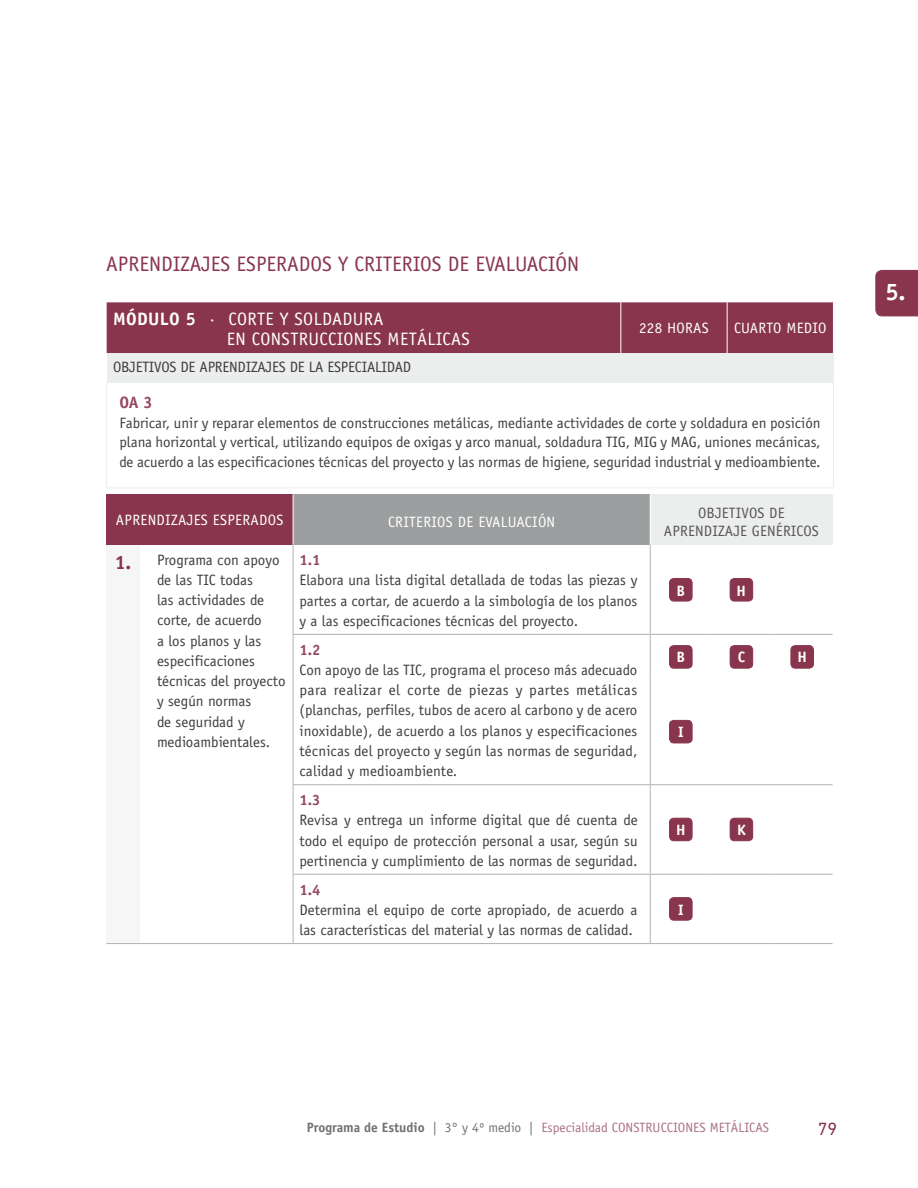
<style>
.page{position:relative;width:918px;height:1188px;background:#fff}
.page>*{position:absolute;margin:0;border:0;box-sizing:border-box;transform-origin:0 0}
.t1{font:700 24px "Officina Sans";color:#fff}
.t2{font:21px "Officina Sans";color:#88354d}
.t3{font:18px/19.5px "Officina Sans";letter-spacing:.02em;color:#fff}
.t4{font:18px "DIN Next LT Pro";color:#88354d}
.t5{font:700 16.5px "Officina Sans";color:#94495f}
.t6{font:15px/20.2px "Officina Sans";color:#3e3d40;text-align:justify}
.t7{font:15px "Officina Sans";letter-spacing:.02em;color:#fff}
.t8{font:15px "Officina Sans";letter-spacing:.01em;color:#58585a}
.t9{font:700 15px "Officina Sans";color:#94495f}
.t10{font:700 15px "Officina Sans";color:#fff}
.t11{font:13.5px "Officina Sans";color:#ab7282}
.s1{font-weight:700}
.s2{font-weight:700;font-size:19.5px;color:#88354d}
.s3{font-weight:700;color:#707172}
.s4{color:#707172}
</style>
<div class="page">
<div style="left:107px;top:302px;width:726px;height:51px;background:#88354d"></div>
<div style="left:107px;top:353px;width:726px;height:29px;background:#eceded"></div>
<hr style="left:833px;top:382px;width:1px;height:106px;background:#eceded">
<hr style="left:106px;top:382px;width:1px;height:106px;background:#eceded">
<hr style="left:106px;top:488px;width:515px;height:1px;background:#eceded">
<hr style="left:621px;top:488px;width:106px;height:1px;background:#eceded">
<hr style="left:727px;top:488px;width:107px;height:1px;background:#eceded">
<hr style="left:727px;top:302px;width:1px;height:51px;background:#fff">
<hr style="left:620px;top:302px;width:1px;height:51px;background:#fff">
<div style="left:106px;top:494px;width:187px;height:51px;background:#88354d"></div>
<div style="left:293px;top:494px;width:357px;height:51px;background:#9c9e9f"></div>
<div style="left:650px;top:494px;width:183px;height:51px;background:#eceded"></div>
<div style="left:106px;top:545px;width:34px;height:399px;background:#f6f6f6"></div>
<hr style="left:650px;top:494px;width:1px;height:51px;background:#fff">
<hr style="left:293px;top:494px;width:1px;height:51px;background:#fff">
<hr style="left:650px;top:635px;width:1px;height:44px;background:#b1b3b4">
<hr style="left:772px;top:634px;width:61px;height:1px;background:#b1b3b4">
<hr style="left:293px;top:634px;width:357px;height:1px;background:#b1b3b4">
<hr style="left:650px;top:634px;width:61px;height:1px;background:#b1b3b4">
<hr style="left:711px;top:634px;width:61px;height:1px;background:#b1b3b4">
<hr style="left:293px;top:784px;width:357px;height:1px;background:#b1b3b4">
<hr style="left:293px;top:874px;width:357px;height:1px;background:#b1b3b4">
<hr style="left:293px;top:943px;width:357px;height:1px;background:#b1b3b4">
<hr style="left:772px;top:784px;width:61px;height:1px;background:#b1b3b4">
<hr style="left:293px;top:545px;width:1px;height:89px;background:#b1b3b4">
<hr style="left:293px;top:635px;width:1px;height:44px;background:#b1b3b4">
<hr style="left:293px;top:679px;width:1px;height:105px;background:#b1b3b4">
<hr style="left:293px;top:785px;width:1px;height:89px;background:#b1b3b4">
<hr style="left:293px;top:875px;width:1px;height:68px;background:#b1b3b4">
<hr style="left:140px;top:943px;width:153px;height:1px;background:#b1b3b4">
<hr style="left:650px;top:784px;width:61px;height:1px;background:#b1b3b4">
<hr style="left:711px;top:784px;width:61px;height:1px;background:#b1b3b4">
<hr style="left:650px;top:785px;width:1px;height:89px;background:#b1b3b4">
<hr style="left:650px;top:875px;width:1px;height:68px;background:#b1b3b4">
<hr style="left:772px;top:874px;width:61px;height:1px;background:#b1b3b4">
<hr style="left:650px;top:943px;width:61px;height:1px;background:#b1b3b4">
<hr style="left:711px;top:943px;width:61px;height:1px;background:#b1b3b4">
<hr style="left:772px;top:943px;width:61px;height:1px;background:#b1b3b4">
<hr style="left:650px;top:874px;width:61px;height:1px;background:#b1b3b4">
<hr style="left:711px;top:874px;width:61px;height:1px;background:#b1b3b4">
<hr style="left:650px;top:545px;width:1px;height:89px;background:#b1b3b4">
<hr style="left:650px;top:679px;width:1px;height:105px;background:#b1b3b4">
<hr style="left:106px;top:943px;width:34px;height:1px;background:#b1b3b4">
<div style="left:670px;top:579px;width:22px;height:22px;background:#88354d;border-radius:4px"></div>
<div style="left:669px;top:578px;width:23px;height:23px;border:1px solid #88354d;border-radius:4px"></div>
<div style="left:730px;top:579px;width:23px;height:22px;background:#88354d;border-radius:4px"></div>
<div style="left:730px;top:578px;width:23px;height:23px;border:1px solid #88354d;border-radius:4px"></div>
<div style="left:670px;top:646px;width:22px;height:22px;background:#88354d;border-radius:4px"></div>
<div style="left:669px;top:645px;width:23px;height:23px;border:1px solid #88354d;border-radius:4px"></div>
<div style="left:730px;top:646px;width:23px;height:22px;background:#88354d;border-radius:4px"></div>
<div style="left:730px;top:645px;width:23px;height:23px;border:1px solid #88354d;border-radius:4px"></div>
<div style="left:791px;top:646px;width:22px;height:22px;background:#88354d;border-radius:4px"></div>
<div style="left:791px;top:645px;width:23px;height:23px;border:1px solid #88354d;border-radius:4px"></div>
<div style="left:670px;top:720px;width:22px;height:23px;background:#88354d;border-radius:4px"></div>
<div style="left:669px;top:720px;width:23px;height:23px;border:1px solid #88354d;border-radius:4px"></div>
<div style="left:670px;top:818px;width:22px;height:23px;background:#88354d;border-radius:4px"></div>
<div style="left:669px;top:818px;width:23px;height:23px;border:1px solid #88354d;border-radius:4px"></div>
<div style="left:730px;top:818px;width:23px;height:23px;background:#88354d;border-radius:4px"></div>
<div style="left:730px;top:818px;width:23px;height:23px;border:1px solid #88354d;border-radius:4px"></div>
<div style="left:670px;top:898px;width:22px;height:22px;background:#88354d;border-radius:4px"></div>
<div style="left:669px;top:897px;width:23px;height:23px;border:1px solid #88354d;border-radius:4px"></div>
<div style="left:875px;top:270px;width:43px;height:46px;background:#88354d"></div>
<h2 class="t2" style="left:106px;top:251px;width:475px">APRENDIZAJES ESPERADOS Y CRITERIOS DE EVALUACIÓN</h2>
<p class="t3" style="left:227px;top:309px;width:245px;text-indent:-114px"><span class="s1">MóDULO 5</span> · CORTE Y SOLDADURA<br>EN CONSTRUCCIONES METÁLICAS</p>
<p class="t7" style="left:639px;top:319px;width:70px">228 horas</p>
<p class="t7" style="left:734px;top:319px;width:33px">Cuarto</p>
<p class="t7" style="left:786px;top:319px;width:40px">medio</p>
<p class="t6" style="left:113px;top:357px;width:9px">objet</p>
<p class="t6" style="left:149px;top:357px;width:14px">ivos</p>
<p class="t6" style="left:181px;top:357px;width:28px">de Aprend</p>
<p class="t6" style="left:246px;top:357px;width:90px">izajes de la espec</p>
<p class="t6" style="left:362px;top:357px;width:49px">ialidad</p>
<p class="t5" style="left:119px;top:392px;width:35px">OA 3</p>
<p class="t6" style="left:119px;top:413px;width:703px;line-height:19.5px">Fabricar, unir y reparar elementos de construcciones metálicas, mediante actividades de corte y soldadura en posición plana horizontal y vertical, utilizando equipos de oxigas y arco manual, soldadura TIG, MIG y MAG, uniones mecánicas, de acuerdo a las especificaciones técnicas del proyecto y las normas de higiene, seguridad industrial y medioambiente.</p>
<p class="t7" style="left:116px;top:511px;width:9px">Aprend</p>
<p class="t7" style="left:165px;top:511px;width:30px">izajes</p>
<p class="t7" style="left:213px;top:511px;width:16px">Esper</p>
<p class="t7" style="left:251px;top:511px;width:18px">ados</p>
<p class="t7" style="left:388px;top:513px;width:159px">Criterios de Evaluación</p>
<p class="t8" style="left:698px;top:504px;width:17px">Objet</p>
<p class="t8" style="left:736px;top:504px;width:15px">ivos</p>
<p class="t8" style="left:769px;top:504px;width:8px">de</p>
<p class="t8" style="left:664px;top:522px;width:9px">Aprend</p>
<p class="t8" style="left:712px;top:522px;width:56px">izaje Genér</p>
<p class="t8" style="left:791px;top:522px;width:14px">icos</p>
<p class="t6" style="left:157px;top:549px;width:130px;text-align:left;text-indent:-42px"><span class="s2">1.</span> Programa con apoyo de las TIC todas<br>las actividades de corte, de acuerdo<br>a los planos y las especificaciones técnicas del proyecto y según normas<br>de seguridad y medioambientales.</p>
<p class="t9" style="left:299px;top:551px;width:23px">1.1</p>
<p class="t6" style="left:299px;top:570px;width:340px">Elabora una lista digital detallada de todas las piezas y partes a cortar, de acuerdo a la simbología de los planos y a las especificaciones técnicas del proyecto.</p>
<p class="t10" style="left:677px;top:581px;width:10px">B</p>
<p class="t10" style="left:737px;top:581px;width:11px">H</p>
<p class="t9" style="left:299px;top:640px;width:23px">1.2</p>
<p class="t6" style="left:299px;top:660px;width:340px">Con apoyo de las TIC, programa el proceso más adecuado para realizar el corte de piezas y partes metálicas (planchas, perfiles, tubos de acero al carbono y de acero inoxidable), de acuerdo a los planos y especificaciones técnicas del proyecto y según las normas de seguridad, calidad y medioambiente.</p>
<p class="t10" style="left:677px;top:648px;width:10px">B</p>
<p class="t10" style="left:738px;top:648px;width:9px">C</p>
<p class="t10" style="left:798px;top:648px;width:11px">H</p>
<p class="t10" style="left:678px;top:722px;width:7px">I</p>
<p class="t9" style="left:299px;top:791px;width:23px">1.3</p>
<p class="t6" style="left:299px;top:810px;width:340px">Revisa y entrega un informe digital que dé cuenta de todo el equipo de protección personal a usar, según su pertinencia y cumplimiento de las normas de seguridad.</p>
<p class="t10" style="left:676px;top:820px;width:11px">H</p>
<p class="t10" style="left:737px;top:820px;width:10px">K</p>
<p class="t9" style="left:299px;top:880px;width:23px">1.4</p>
<p class="t6" style="left:299px;top:900px;width:339px">Determina el equipo de corte apropiado, de acuerdo a las características del material y las normas de calidad.</p>
<p class="t10" style="left:678px;top:900px;width:7px">I</p>
<h1 class="t1" style="left:885px;top:277px;width:21px">5.</h1>
<p class="t11" style="left:307px;top:1120px;width:464px"><span class="s3">Programa de Estudio</span> <span class="s4">| 3° y 4º medio |</span> Especialidad CONSTRUCCIONES METÁLICAS</p>
<p class="t4" style="left:818px;top:1118px;width:21px">79</p>
</div>
